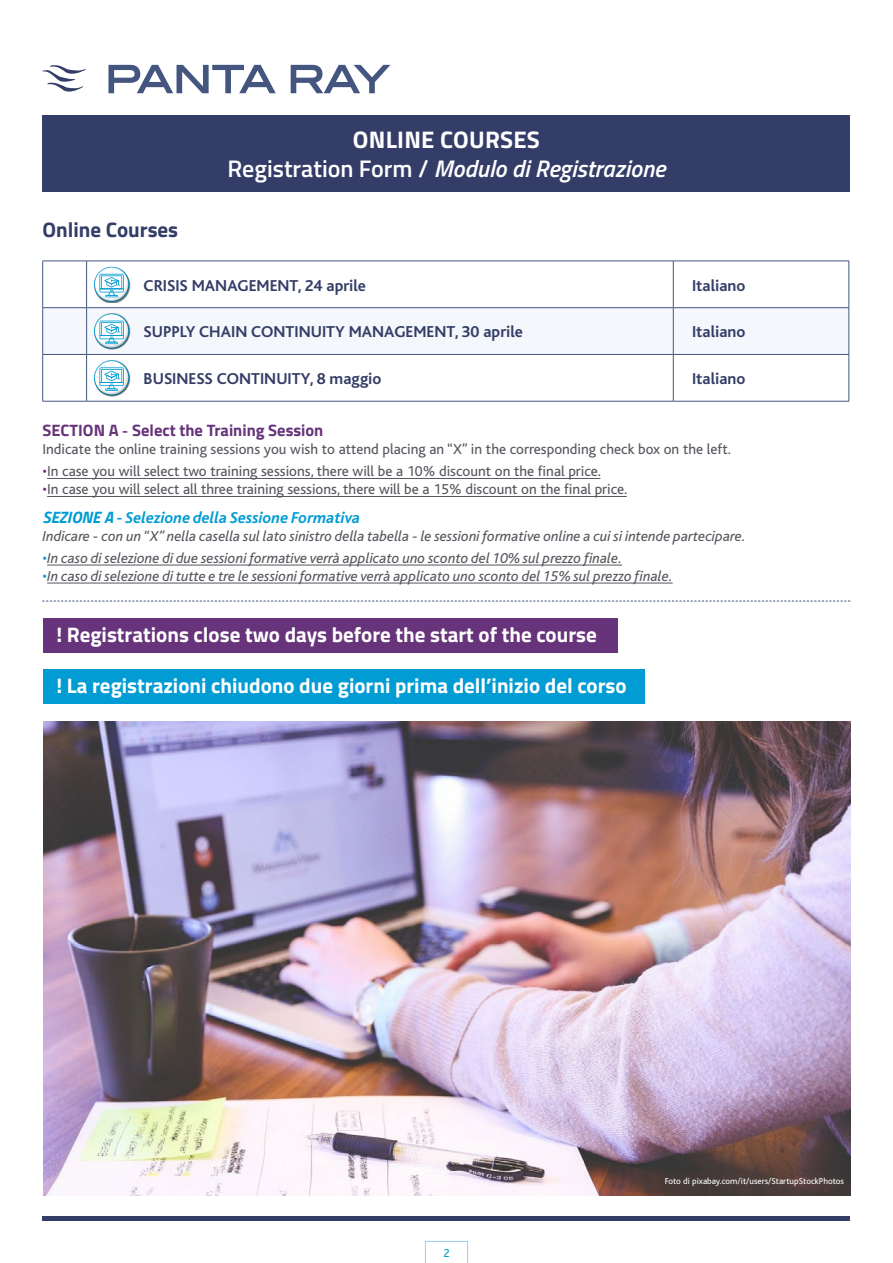
<style>
.page{position:relative;width:893px;height:1263px;background:#fff}
.page>*{position:absolute;margin:0;border:0;box-sizing:border-box;transform-origin:0 0}
.t1{font:italic 600 24px/28.8px "Titillium Web";color:#fff;text-align:center}
.t2{font:700 21px "Titillium Web";color:#fff}
.t3{font:700 21px "Titillium Web";color:#333d67}
.t4{font:700 16.5px "Bliss";color:#333d67}
.t5{font:italic 700 16.5px "Bliss";color:#009cd3}
.t6{font:700 16.5px "Titillium Web";color:#67337a}
.t7{font:italic 15px "Bliss";color:#56575e}
.t8{font:15px "Bliss";color:#56575e}
.t9{font:12px "Bliss";color:#009dd4}
.t10{font:9px "Bliss";color:#fff}
.s1{font-weight:700;font-style:normal}
.s2{font-style:normal}
.s3{font-family:"Bliss"}
.s4{color:#67337a}
.s5{font-family:"Titillium Web"}
.s6{font-style:normal;color:#009dd4}
</style>
<div class="page">
<svg style="left:108px;top:65px;width:168px;height:28px"></svg>
<svg style="left:291px;top:65px;width:99px;height:28px"></svg>
<svg style="left:43px;top:65px;width:43px;height:27px"></svg>
<svg style="left:425px;top:1241px;width:43px;height:22px"></svg>
<div style="left:43px;top:618px;width:575px;height:34px;background:#67337a"></div>
<div style="left:43px;top:670px;width:602px;height:34px;background:#009cd3"></div>
<hr style="left:47px;top:478px;width:553px;height:1px;background:#56575e">
<hr style="left:47px;top:496px;width:580px;height:1px;background:#56575e">
<hr style="left:47px;top:565px;width:575px;height:1px;background:#56575e">
<hr style="left:47px;top:583px;width:626px;height:1px;background:#56575e">
<hr style="left:43px;top:261px;width:44px;height:1px;background:#44567f">
<hr style="left:42px;top:261px;width:1px;height:46px;background:#44567f">
<hr style="left:87px;top:261px;width:586px;height:1px;background:#44567f">
<hr style="left:86px;top:261px;width:1px;height:46px;background:#44567f">
<hr style="left:673px;top:261px;width:176px;height:1px;background:#44567f">
<hr style="left:673px;top:261px;width:1px;height:46px;background:#44567f">
<hr style="left:849px;top:261px;width:1px;height:46px;background:#44567f">
<hr style="left:43px;top:307px;width:44px;height:1px;background:#44567f">
<hr style="left:42px;top:308px;width:1px;height:46px;background:#44567f">
<hr style="left:87px;top:307px;width:586px;height:1px;background:#44567f">
<hr style="left:673px;top:307px;width:176px;height:1px;background:#44567f">
<hr style="left:849px;top:308px;width:1px;height:46px;background:#44567f">
<hr style="left:43px;top:354px;width:44px;height:1px;background:#44567f">
<hr style="left:42px;top:355px;width:1px;height:46px;background:#44567f">
<hr style="left:87px;top:354px;width:586px;height:1px;background:#44567f">
<hr style="left:86px;top:355px;width:1px;height:46px;background:#44567f">
<hr style="left:673px;top:354px;width:176px;height:1px;background:#44567f">
<hr style="left:673px;top:355px;width:1px;height:46px;background:#44567f">
<hr style="left:849px;top:355px;width:1px;height:46px;background:#44567f">
<hr style="left:43px;top:401px;width:44px;height:1px;background:#44567f">
<hr style="left:87px;top:401px;width:586px;height:1px;background:#44567f">
<hr style="left:673px;top:401px;width:176px;height:1px;background:#44567f">
<div style="left:43px;top:115px;width:807px;height:76px;background:#333d67"></div>
<hr style="left:43px;top:1216px;width:807px;height:4px;background:#333d67">
<svg style="left:42px;top:601px;width:808px;height:1px"></svg>
<img style="left:43px;top:721px;width:807px;height:474px">
<div style="left:94px;top:267px;width:36px;height:36px;background:#000;opacity:.53"></div>
<div style="left:90px;top:262px;width:41px;height:32px;background:#fff"></div>
<div style="left:93px;top:272px;width:41px;height:30px;background:#000;opacity:.26"></div>
<div style="left:93px;top:365px;width:41px;height:31px;background:#000;opacity:.26"></div>
<svg style="left:99px;top:274px;width:25px;height:23px"></svg>
<div style="left:43px;top:308px;width:806px;height:46px;background:#f4f7fb"></div>
<svg style="left:99px;top:367px;width:25px;height:24px"></svg>
<h2 class="t3" style="left:43px;top:213px;width:137px">Online Courses</h2>
<h1 class="t1" style="left:228px;top:124px;width:439px"><span class="s1">ONLINE COURSES<br></span><span class="s2">Registration Form /</span> Modulo di Registrazione</h1>
<p class="t4" style="left:144px;top:277px;width:224px">CRISIS MANAGEMENT, 24 aprile</p>
<p class="t4" style="left:692px;top:277px;width:55px">Italiano</p>
<p class="t4" style="left:144px;top:323px;width:381px">SUPPLY CHAIN CONTINUITY MANAGEMENT, 30 aprile</p>
<p class="t4" style="left:692px;top:323px;width:55px">Italiano</p>
<p class="t4" style="left:144px;top:370px;width:239px">BUSINESS CONTINUITY, 8 maggio</p>
<p class="t4" style="left:692px;top:370px;width:55px">Italiano</p>
<p class="t6" style="left:43px;top:418px;width:282px">SECTION A <span class="s3">-</span> Select the Training Session</p>
<p class="t8" style="left:43px;top:441px;width:690px">Indicate the online training sessions you wish to attend placing an “X” in the corresponding check box on the left.</p>
<p class="t8" style="left:43px;top:464px;width:560px"><span class="s4">•</span>In case you will select two training sessions, there will be a 10% discount on the final price.</p>
<p class="t8" style="left:43px;top:482px;width:586px"><span class="s4">•</span>In case you will select all three training sessions, there will be a 15% discount on the final price.</p>
<p class="t5" style="left:43px;top:509px;width:319px"><span class="s5">SEZIONE A</span> - Selezione della Sessione Formativa</p>
<p class="t7" style="left:43px;top:528px;width:705px">Indicare - con un “X” nella casella sul lato sinistro della tabella - le sessioni formative online a cui si intende partecipare.</p>
<p class="t7" style="left:43px;top:550px;width:581px"><span class="s6">•</span>In caso di selezione di due sessioni formative verrà applicato uno sconto del 10% sul prezzo finale.</p>
<p class="t7" style="left:43px;top:568px;width:632px"><span class="s6">•</span>In caso di selezione di tutte e tre le sessioni formative verrà applicato uno sconto del 15% sul prezzo finale.</p>
<h2 class="t2" style="left:56px;top:619px;width:542px">! Registrations close two days before the start of the course</h2>
<h2 class="t2" style="left:56px;top:669px;width:572px">! La registrazioni chiudono due giorni prima dell’inizio del corso</h2>
<p class="t9" style="left:443px;top:1246px;width:8px">2</p>
<p class="t10" style="left:665px;top:1176px;width:181px">Foto di pixabay.com/it/users/StartupStockPhotos</p>
</div>
